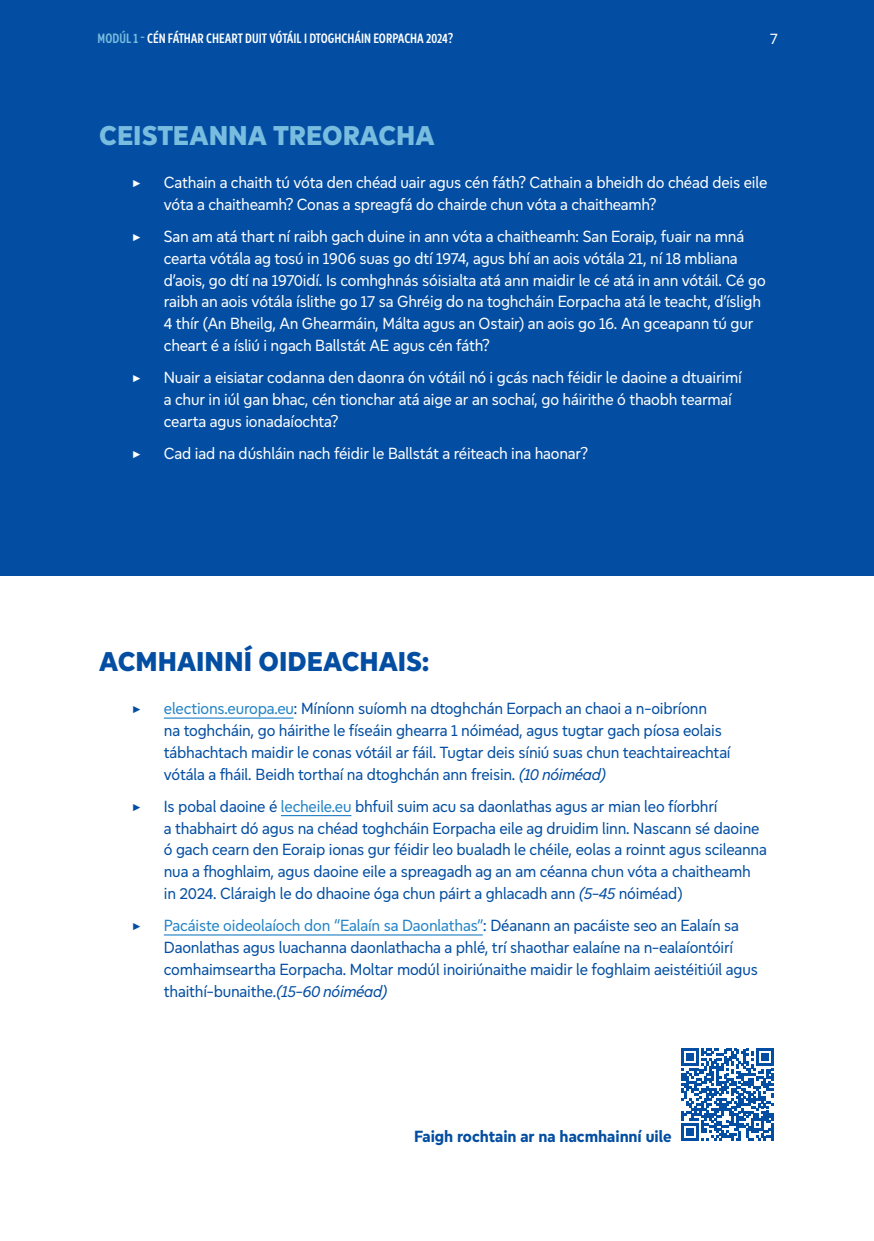
<style>
.page{position:relative;width:874px;height:1241px;background:#fff}
.page>*{position:absolute;margin:0;border:0;box-sizing:border-box;transform-origin:0 0}
.t1{font:800 28px "Europea Eco";color:#034ea2}
.t2{font:800 28px "Europea Eco";color:#78bddf}
.t3{font:16.62px/21.9px "Europea Eco";letter-spacing:-.01em;color:#034ea2}
.t4{font:16.62px/21.9px "Europea Eco";letter-spacing:-.01em;color:#fff}
.t5{font:700 16.62px "Europea Eco";color:#034ea2}
.t6{font:15.75px "Europea Eco";color:#fff}
.t7{font:600 14px "Europea Narrow";color:#fff}
.s1{color:#78bddf}
.s2{color:#2484c6}
.s3{font-style:italic}
</style>
<div class="page">
<div style="left:0;top:0;width:873px;height:575px;background:#034ea2"></div>
<hr style="left:164px;top:717px;width:129px;height:1px;background:#2484c6">
<hr style="left:281px;top:814px;width:70px;height:2px;background:#2484c6">
<hr style="left:164px;top:934px;width:318px;height:1px;background:#2484c6">
<svg style="left:681px;top:1048px;width:92px;height:92px"></svg>
<hr style="left:770px;top:1122px;width:3px;height:18px;background:#034ea2">
<p class="t7" style="left:98px;top:28px;width:357px"><span class="s1">MODÚL 1 -</span> CÉN FÁTHAR CHEART DUIT VÓTÁIL I DTOGHCHÁIN EORPACHA 2024?</p>
<p class="t6" style="left:769px;top:27px;width:10px">7</p>
<h1 class="t2" style="left:99px;top:114px;width:336px">CEISTEANNA TREORACHA</h1>
<p class="t4" style="left:132px;top:170px;width:10px">▶</p>
<p class="t4" style="left:164px;top:170px;width:604px">Cathain a chaith tú vóta den chéad uair agus cén fáth? Cathain a bheidh do chéad deis eile vóta a chaitheamh? Conas a spreagfá do chairde chun vóta a chaitheamh?</p>
<p class="t4" style="left:132px;top:224px;width:10px">▶</p>
<p class="t4" style="left:164px;top:224px;width:603px">San am atá thart ní raibh gach duine in ann vóta a chaitheamh: San Eoraip, fuair na mná cearta vótála ag tosú in 1906 suas go dtí 1974, agus bhí an aois vótála 21, ní 18 mbliana d’aois, go dtí na 1970idí. Is comhghnás sóisialta atá ann maidir le cé atá in ann vótáil. Cé go raibh an aois vótála íslithe go 17 sa Ghréig do na toghcháin Eorpacha atá le teacht, d’ísligh 4 thír (An Bheilg, An Ghearmáin, Málta agus an Ostair) an aois go 16. An gceapann tú gur cheart é a ísliú i ngach Ballstát AE agus cén fáth?</p>
<p class="t4" style="left:132px;top:365px;width:10px">▶</p>
<p class="t4" style="left:164px;top:365px;width:579px">Nuair a eisiatar codanna den daonra ón vótáil nó i gcás nach féidir le daoine a dtuairimí a chur in iúl gan bhac, cén tionchar atá aige ar an sochaí, go háirithe ó thaobh tearmaí cearta agus ionadaíochta?</p>
<p class="t4" style="left:132px;top:441px;width:10px">▶</p>
<p class="t4" style="left:164px;top:441px;width:425px">Cad iad na dúshláin nach féidir le Ballstát a réiteach ina haonar?</p>
<h1 class="t1" style="left:99px;top:640px;width:332px">ACMHAINNÍ OIDEACHAIS:</h1>
<p class="t3" style="left:132px;top:696px;width:10px">▶</p>
<p class="t3" style="left:164px;top:696px;width:568px"><span class="s2">elections.europa.eu</span>: Míníonn suíomh na dtoghchán Eorpach an chaoi a n-oibríonn<br>na toghcháin, go háirithe le físeáin ghearra 1 nóiméad, agus tugtar gach píosa eolais tábhachtach maidir le conas vótáil ar fáil. Tugtar deis síniú suas chun teachtaireachtaí vótála a fháil. Beidh torthaí na dtoghchán ann freisin. <span class="s3">(10 nóiméad)</span></p>
<p class="t3" style="left:132px;top:793px;width:10px">▶</p>
<p class="t3" style="left:164px;top:793px;width:604px">Is pobal daoine é <span class="s2">lecheile.eu</span> bhfuil suim acu sa daonlathas agus ar mian leo fíorbhrí<br>a thabhairt dó agus na chéad toghcháin Eorpacha eile ag druidim linn. Nascann sé daoine ó gach cearn den Eoraip ionas gur féidir leo bualadh le chéile, eolas a roinnt agus scileanna nua a fhoghlaim, agus daoine eile a spreagadh ag an am céanna chun vóta a chaitheamh in 2024. Cláraigh le do dhaoine óga chun páirt a ghlacadh ann <span class="s3">(5-45</span> nóiméad)</p>
<p class="t3" style="left:132px;top:913px;width:10px">▶</p>
<p class="t3" style="left:164px;top:913px;width:595px"><span class="s2">Pacáiste oideolaíoch don “Ealaín sa Daonlathas”</span>: Déanann an pacáiste seo an Ealaín sa Daonlathas agus luachanna daonlathacha a phlé, trí shaothar ealaíne na n-ealaíontóirí comhaimseartha Eorpacha. Moltar modúl inoiriúnaithe maidir le foghlaim aeistéitiúil agus thaithí-bunaithe.<span class="s3">(15-60 nóiméad)</span></p>
<p class="t5" style="left:414px;top:1123px;width:259px">Faigh rochtain ar na hacmhainní uile</p>
</div>
